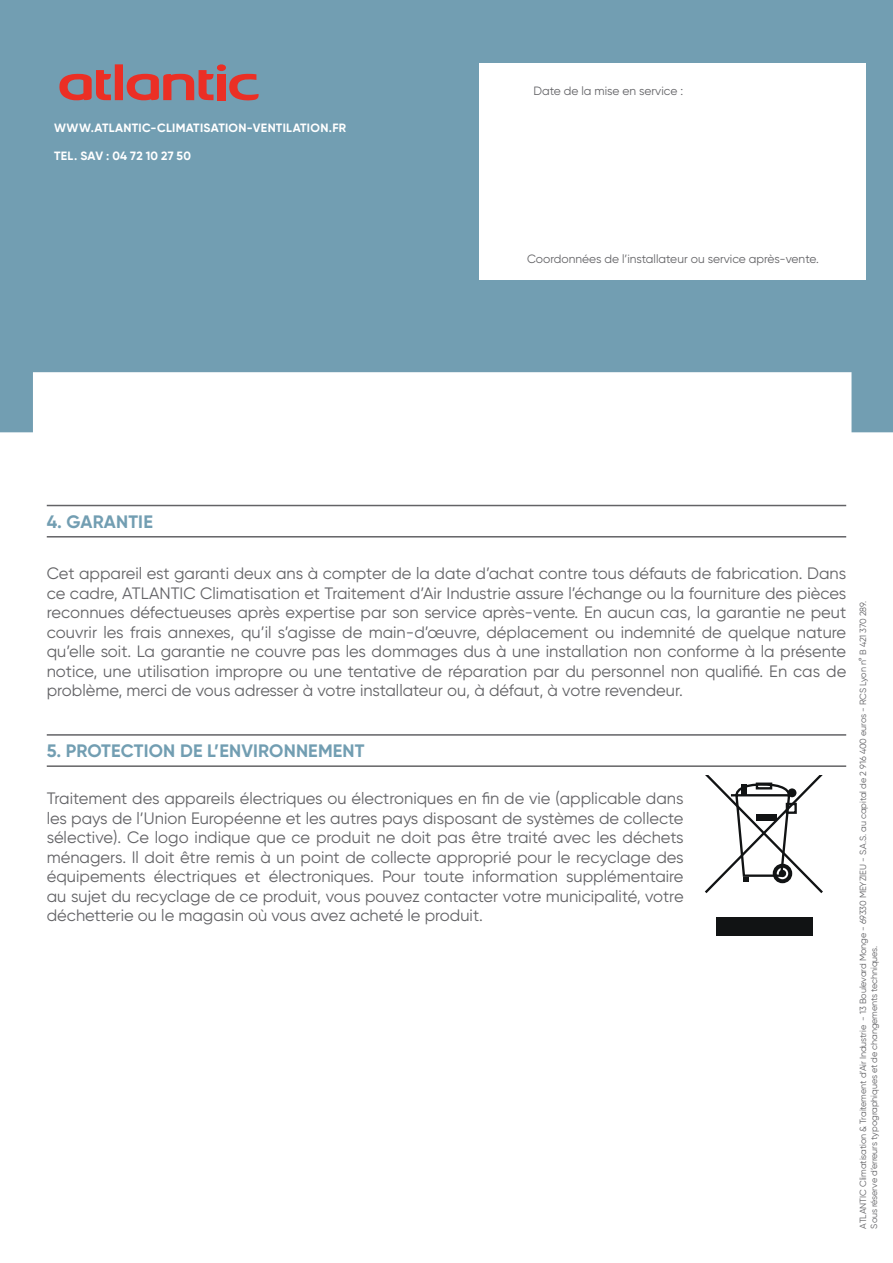
<style>
.page{position:relative;width:893px;height:1263px;background:#fff}
.page>*{position:absolute;margin:0;border:0;box-sizing:border-box;transform-origin:0 0}
.t1{font:700 18px "Gilroy";letter-spacing:.01em;color:#729eb2}
.t2{font:16.5px/19.5px "Gilroy";color:#636366;text-align:justify}
.t3{font:12px "Gilroy";color:#636366}
.t4{font:700 12px "Gilroy";letter-spacing:.02em;color:#fff}
.t5{font:9px/10.8px "Gilroy";letter-spacing:-.01em;color:#636366}
</style>
<div class="page">
<svg style="left:0;top:0;width:893px;height:432px;fill:#729eb2"></svg>
<div style="left:479px;top:64px;width:387px;height:216px;background:#fff"></div>
<svg style="left:59px;top:64px;width:200px;height:37px"></svg>
<hr style="left:47px;top:505px;width:799px;height:1px;background:#636366">
<hr style="left:47px;top:536px;width:799px;height:1px;background:#636366">
<hr style="left:47px;top:734px;width:799px;height:2px;background:#636366">
<hr style="left:47px;top:765px;width:799px;height:2px;background:#636366">
<div style="left:716px;top:917px;width:97px;height:19px;background:#111314"></div>
<svg style="left:705px;top:776px;width:118px;height:117px"></svg>
<p class="t4" style="left:54px;top:120px;width:294px">WWW.ATLANTIC-CLIMATISATION-VENTILATION.FR</p>
<p class="t4" style="left:54px;top:149px;width:138px">TEL. SAV : 04 72 10 27 50</p>
<p class="t3" style="left:533px;top:83px;width:151px">Date de la mise en service :</p>
<p class="t3" style="left:527px;top:251px;width:293px">Coordonnées de l’installateur ou service après-vente.</p>
<p class="t1" style="left:47px;top:510px;width:108px">4. GARANTIE</p>
<p class="t2" style="left:47px;top:564px;width:801px">Cet appareil est garanti deux ans à compter de la date d’achat contre tous défauts de fabrication. Dans ce cadre, ATLANTIC Climatisation et Traitement d’Air Industrie assure l’échange ou la fourniture des pièces reconnues défectueuses après expertise par son service après-vente. En aucun cas, la garantie ne peut couvrir les frais annexes, qu’il s’agisse de main-d’œuvre, déplacement ou indemnité de quelque nature qu’elle soit. La garantie ne couvre pas les dommages dus à une installation non conforme à la présente notice, une utilisation impropre ou une tentative de réparation par du personnel non qualifié. En cas de problème, merci de vous adresser à votre installateur ou, à défaut, à votre revendeur.</p>
<p class="t1" style="left:47px;top:739px;width:319px">5. PROTECTION DE L’ENVIRONNEMENT</p>
<p class="t2" style="left:47px;top:788px;width:638px">Traitement des appareils électriques ou électroniques en fin de vie (applicable dans les pays de l’Union Européenne et les autres pays disposant de systèmes de collecte sélective). Ce logo indique que ce produit ne doit pas être traité avec les déchets ménagers. Il doit être remis à un point de collecte approprié pour le recyclage des équipements électriques et électroniques. Pour toute information supplémentaire au sujet du recyclage de ce produit, vous pouvez contacter votre municipalité, votre déchetterie ou le magasin où vous avez acheté le produit.</p>
<p class="t5" style="left:858px;top:1228px;width:629px;rotate:-90deg">ATLANTIC Climatisation &amp; Traitement d’Air Industrie - 13 Boulevard Monge - 69330 MEYZIEU - S.A.S. au capital de 2 916 400 euros - RCS Lyon n° B 421 370 289.<br>Sous réserve d’erreurs typographiques et de changements techniques.</p>
</div>
